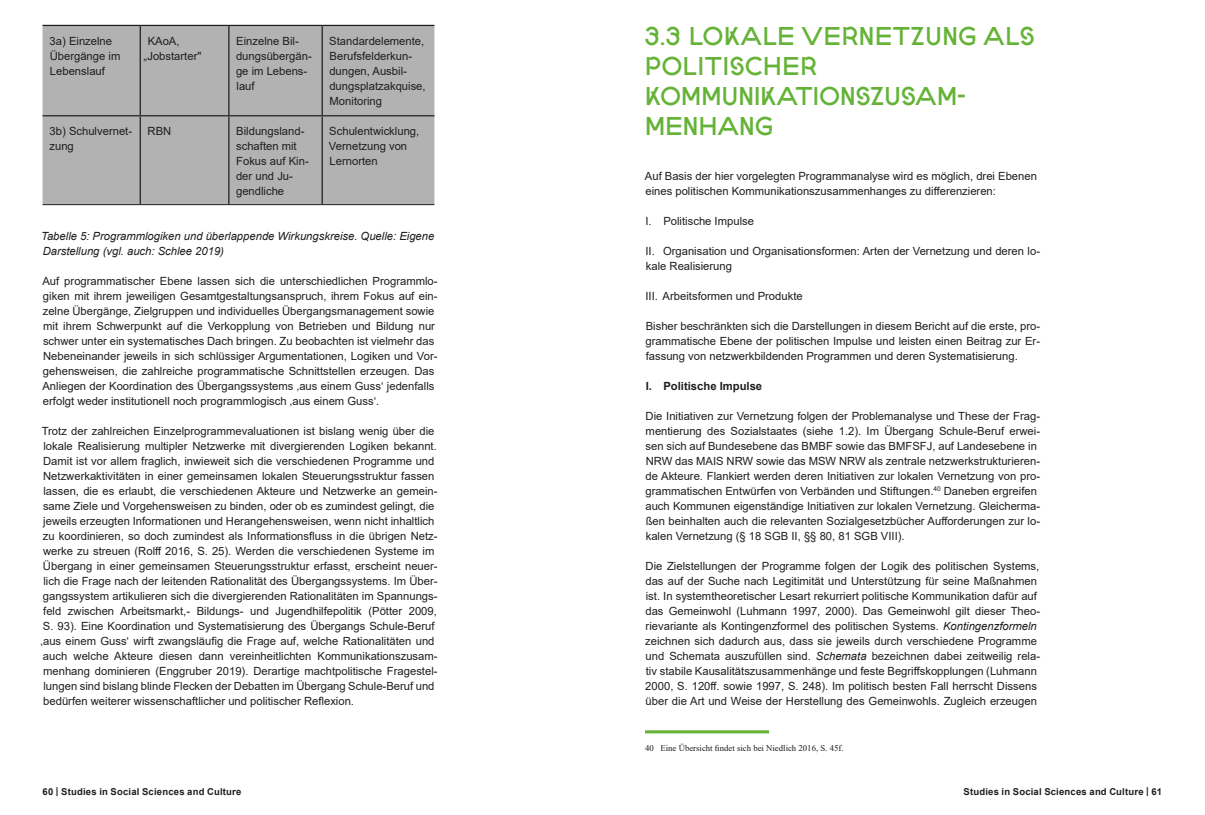
<style>
.page{position:relative;width:1205px;height:815px;background:#fff}
.page>*{position:absolute;margin:0;border:0;box-sizing:border-box;transform-origin:0 0}
.t1{font:25px/30px "HSD Sans";letter-spacing:-.015em;color:#64b337}
.t2{font:11.25px/15px "Arial";color:#1d1e1f}
.t3{font:11.25px/15px "Arial MT2";color:#1d1e1f}
.t4{font:11.25px/15px "Arial Italic MT2";color:#1d1e1f}
.t5{font:11.25px "Arial Bold MT2";color:#1d1e1f}
.t6{font:700 9.5px "Arial";letter-spacing:.02em;color:#1d1e1f}
.t7{font:8.75px "Times New Roman";color:#1d1e1f}
.s1{font-family:"Arial"}
.s2{font-style:italic}
.s3{font-family:"Arial Italic MT2"}
.s4{font-family:"Arial Bold MT2";font-weight:400}
</style>
<div class="page">
<hr style="left:645px;top:730px;width:124px;height:3px;background:#64b337">
<div style="left:43px;top:26px;width:391px;height:178px;background:#b2b2b2"></div>
<hr style="left:43px;top:204px;width:97px;height:1px;background:#1d1e1f">
<hr style="left:140px;top:204px;width:89px;height:1px;background:#1d1e1f">
<hr style="left:229px;top:204px;width:93px;height:1px;background:#1d1e1f">
<hr style="left:322px;top:204px;width:112px;height:1px;background:#1d1e1f">
<hr style="left:43px;top:25px;width:97px;height:1px;background:#1d1e1f">
<hr style="left:140px;top:25px;width:89px;height:1px;background:#1d1e1f">
<hr style="left:140px;top:26px;width:1px;height:89px;background:#1d1e1f">
<hr style="left:229px;top:25px;width:93px;height:1px;background:#1d1e1f">
<hr style="left:228px;top:26px;width:1px;height:89px;background:#1d1e1f">
<hr style="left:322px;top:25px;width:112px;height:1px;background:#1d1e1f">
<hr style="left:322px;top:26px;width:1px;height:89px;background:#1d1e1f">
<hr style="left:43px;top:115px;width:97px;height:1px;background:#1d1e1f">
<hr style="left:140px;top:115px;width:89px;height:1px;background:#1d1e1f">
<hr style="left:140px;top:116px;width:1px;height:88px;background:#1d1e1f">
<hr style="left:229px;top:115px;width:93px;height:1px;background:#1d1e1f">
<hr style="left:228px;top:116px;width:1px;height:88px;background:#1d1e1f">
<hr style="left:322px;top:115px;width:112px;height:1px;background:#1d1e1f">
<hr style="left:322px;top:116px;width:1px;height:88px;background:#1d1e1f">
<p class="t2" style="left:50px;top:33px;width:72px">3a) Einzelne<br>Übergänge im<br>Lebenslauf</p>
<p class="t2" style="left:144px;top:33px;width:59px;text-indent:4px">KAoA, „Jobstarter"</p>
<p class="t2" style="left:236px;top:33px;width:77px">Einzelne Bil&shy;dungsübergän&shy;ge im Lebens&shy;lauf</p>
<p class="t2" style="left:329px;top:33px;width:98px">Standardelemente,<br>Berufsfelderkun&shy;dungen, Ausbil&shy;dungsplatzakquise,<br>Monitoring</p>
<p class="t2" style="left:50px;top:123px;width:84px">3b) Schulvernet&shy;zung</p>
<p class="t2" style="left:148px;top:123px;width:25px">RBN</p>
<p class="t2" style="left:236px;top:123px;width:74px">Bildungsland&shy;schaften mit<br>Fokus auf Kin&shy;der und Ju&shy;gendliche</p>
<p class="t2" style="left:329px;top:123px;width:92px">Schulentwicklung,<br>Vernetzung von<br>Lernorten</p>
<p class="t4" style="left:41px;top:229px;width:395px">Tabelle 5: Programmlogiken und überlappende Wirkungskreise. Quelle: Eigene<br>Darstellung (vgl. auch: Schlee 2019)</p>
<p class="t2" style="left:42px;top:273px;width:397px">Auf programmatischer Ebene lassen sich die unterschiedlichen Programmlo&shy;giken mit ihrem jeweiligen Gesamtgestaltungsanspruch, ihrem Fokus auf ein&shy;zelne Übergänge, Zielgruppen und individuelles Übergangsmanagement sowie mit ihrem Schwerpunkt auf die Verkopplung von Betrieben und Bildung nur schwer unter ein systematisches Dach bringen. Zu beobachten ist vielmehr das Nebeneinander jeweils in sich schlüssiger Argumentationen, Logiken und Vor&shy;gehensweisen, die zahlreiche programmatische Schnittstellen erzeugen. Das Anliegen der Koordination des Übergangssystems ‚aus einem Guss‘ jedenfalls erfolgt weder institutionell noch programmlogisch ‚aus einem Guss‘.</p>
<p class="t2" style="left:42px;top:423px;width:397px">Trotz der zahlreichen Einzelprogrammevaluationen ist bislang wenig über die lokale Realisierung multipler Netzwerke mit divergierenden Logiken bekannt.<br>Damit ist vor allem fraglich, inwieweit sich die verschiedenen Programme und Netzwerkaktivitäten in einer gemeinsamen lokalen Steuerungsstruktur fassen lassen, die es erlaubt, die verschiedenen Akteure und Netzwerke an gemein&shy;same Ziele und Vorgehensweisen zu binden, oder ob es zumindest gelingt, die jeweils erzeugten Informationen und Herangehensweisen, wenn nicht inhaltlich</p>
<p class="t3" style="left:43px;top:528px;width:396px">zu koordinieren, so doch zumindest als Informationsfluss in die übrigen Netz&shy;werke zu streuen (Rolff 2016, S. 25). Werden die verschiedenen Systeme im</p>
<p class="t2" style="left:43px;top:558px;width:396px;text-align:justify">Übergang in einer gemeinsamen Steuerungsstruktur erfasst, erscheint neuer&shy;lich die Frage nach der leitenden Rationalität des Übergangssystems. Im Über&shy;gangssystem artikulieren sich die divergierenden Rationalitäten im Spannungs&shy;feld zwischen Arbeitsmarkt,- Bildungs- und Jugendhilfepolitik (Pötter 2009, S. 93). Eine Koordination und Systematisierung des Übergangs Schule-Beruf</p>
<p class="t3" style="left:41px;top:633px;width:395px">‚aus einem Guss‘ wirft zwangsläufig die Frage auf, welche Rationalitäten und</p>
<p class="t2" style="left:43px;top:648px;width:396px;text-align:justify">auch welche Akteure diesen dann vereinheitlichten Kommunikationszusam&shy;menhang dominieren (Enggruber 2019). Derartige machtpolitische Fragestel&shy;lungen sind bislang blinde Flecken der Debatten im Übergang Schule-Beruf und</p>
<p class="t3" style="left:43px;top:693px;width:312px">bedürfen weiterer wissenschaftlicher und politischer Reflexion.</p>
<h1 class="t1" style="left:644px;top:22px;width:392px">3.3 LOKALE VERNETZUNG ALS<br>POLITISCHER<br>KOMMUNIKATIONSZUSAM-<br>MENHANG</h1>
<p class="t2" style="left:645px;top:168px;width:393px">Auf Basis der hier vorgelegten Programmanalyse wird es möglich, drei Ebenen</p>
<p class="t3" style="left:645px;top:183px;width:352px">eines politischen Kommunikationszusammenhanges zu differenzieren:</p>
<p class="t2" style="left:645px;top:213px;width:110px">I. Politische Impulse</p>
<p class="t2" style="left:645px;top:243px;width:396px">II. Organisation und Organisationsformen: Arten der Vernetzung und deren lo&shy;kale Realisierung</p>
<p class="t2" style="left:645px;top:288px;width:159px">III. Arbeitsformen und Produkte</p>
<p class="t2" style="left:645px;top:318px;width:396px;text-align:justify">Bisher beschränkten sich die Darstellungen in diesem Bericht auf die erste, pro&shy;grammatische Ebene der politischen Impulse und leisten einen Beitrag zur Er&shy;fassung von netzwerkbildenden Programmen und deren Systematisierung.</p>
<p class="t5" style="left:646px;top:378px;width:118px">I. Politische Impulse</p>
<p class="t2" style="left:645px;top:408px;width:396px">Die Initiativen zur Vernetzung folgen der Problemanalyse und These der Frag&shy;mentierung des Sozialstaates (siehe 1.2). Im Übergang Schule-Beruf erwei&shy;sen sich auf Bundesebene das BMBF sowie das BMFSFJ, auf Landesebene in NRW das MAIS NRW sowie das MSW NRW als zentrale netzwerkstrukturieren&shy;de Akteure. Flankiert werden deren Initiativen zur lokalen Vernetzung von pro&shy;grammatischen Entwürfen von Verbänden und Stiftungen.<sup>40</sup> Daneben ergreifen auch Kommunen eigenständige Initiativen zur lokalen Vernetzung. Gleicherma-</p>
<p class="t3" style="left:646px;top:513px;width:396px">ßen beinhalten auch die relevanten Sozialgesetzbücher Aufforderungen zur lo<span class="s1">-</span></p>
<p class="t2" style="left:646px;top:528px;width:260px">kalen Vernetzung (§ 18 SGB II, §§ 80, 81 SGB VIII).</p>
<p class="t2" style="left:645px;top:558px;width:396px">Die Zielstellungen der Programme folgen der Logik des politischen Systems, das auf der Suche nach Legitimität und Unterstützung für seine Maßnahmen ist. In systemtheoretischer Lesart rekurriert politische Kommunikation dafür auf das Gemeinwohl (Luhmann 1997, 2000). Das Gemeinwohl gilt dieser Theo&shy;rievariante als Kontingenzformel des politischen Systems. <span class="s2">Kontingenzformeln </span>zeichnen sich dadurch aus, dass sie jeweils durch verschiedene Programme und Schemata auszufüllen sind. <span class="s3">Schemata</span> bezeichnen dabei zeitweilig rela-</p>
<p class="t3" style="left:645px;top:663px;width:393px">tiv stabile Kausalitätszusammenhänge und feste Begriffskopplungen (Luhmann<br>2000, S. 120ff. sowie 1997, S. 248). Im politisch besten Fall herrscht Dissens</p>
<p class="t2" style="left:645px;top:693px;width:393px">über die Art und Weise der Herstellung des Gemeinwohls. Zugleich erzeugen</p>
<p class="t7" style="left:645px;top:742px;width:200px">40 Eine Übersicht findet sich bei Niedlich 2016, S. 45f.</p>
<p class="t6" style="left:43px;top:785px;width:200px"><span class="s4">60</span> | Studies in Social Sciences and Culture</p>
<p class="t6" style="left:963px;top:785px;width:200px">Studies in Social Sciences and Culture | <span class="s4">61</span></p>
</div>
